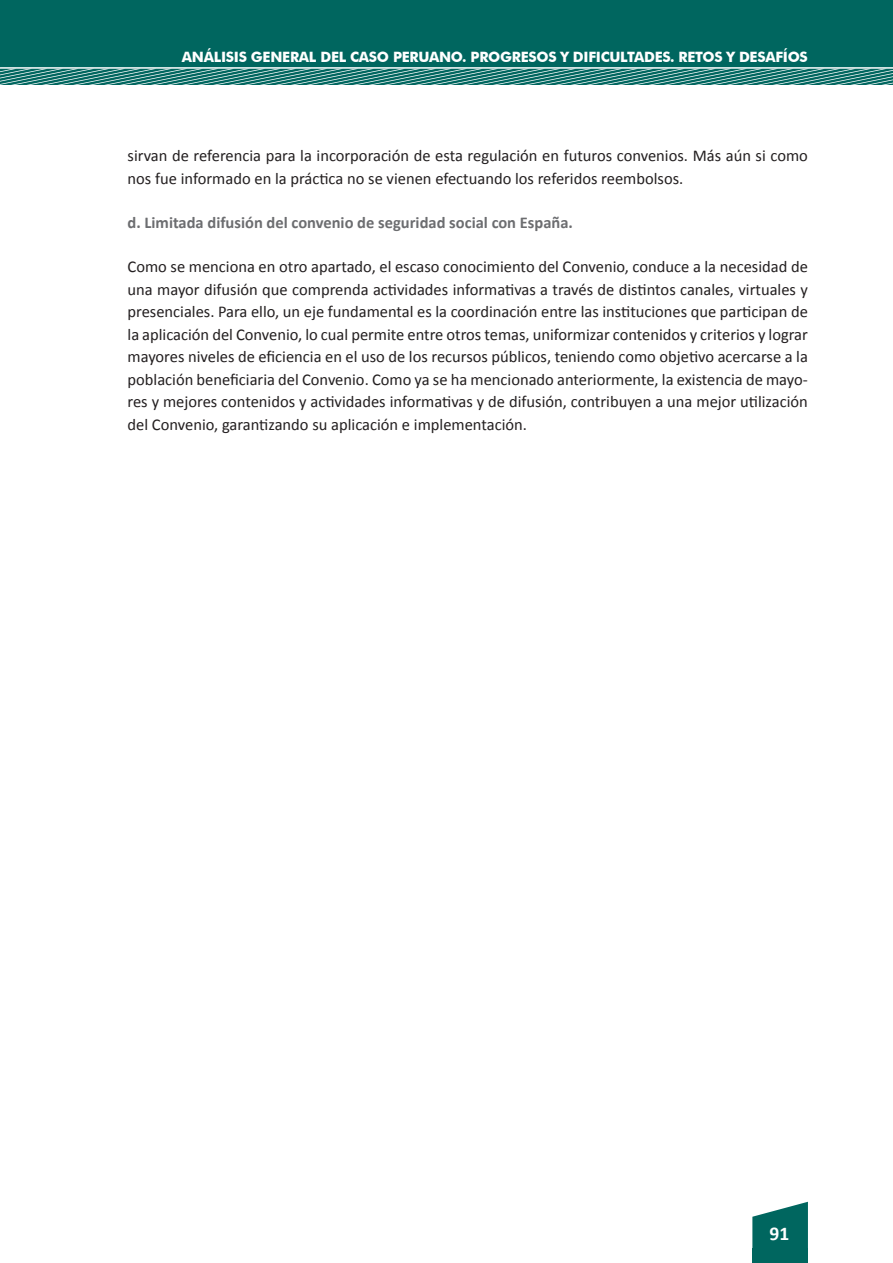
<style>
.page{position:relative;width:893px;height:1263px;background:#fff}
.page>*{position:absolute;margin:0;border:0;box-sizing:border-box;transform-origin:0 0}
.t1{font:700 19.5px "Calibri";color:#fff}
.caja{font:16.5px/22.5px "Calibri";color:#231f20}
.caja-2{font:700 16.5px "Calibri";color:#6c6d70}
.t2{font:700 14.25px "Futura BT";letter-spacing:-.02em;color:#fff}
</style>
<div class="page">
<div style="left:0;top:0;width:893px;height:85px;background:#00665f"></div>
<svg style="left:752px;top:1202px;width:56px;height:61px"></svg>
<hr style="left:0;top:67px;width:893px;height:2px;background:#fff">
<svg style="left:0;top:69px;width:893px;height:16px"></svg>
<p class="t2" style="left:182px;top:48px;width:627px">ANÁLISIS GENERAL DEL CASO PERUANO. PROGRESOS Y DIFICULTADES. RETOS Y DESAFÍOS</p>
<p class="caja" style="left:128px;top:144px;width:682px">sirvan de referencia para la incorporación de esta regulación en futuros convenios. Más aún si como nos fue informado en la práctica no se vienen efectuando los referidos reembolsos.</p>
<p class="caja-2" style="left:128px;top:211px;width:447px">d. Limitada difusión del convenio de seguridad social con España.</p>
<p class="caja" style="left:128px;top:255px;width:682px;text-align:justify">Como se menciona en otro apartado, el escaso conocimiento del Convenio, conduce a la necesidad de una mayor difusión que comprenda actividades informativas a través de distintos canales, virtuales y presenciales. Para ello, un eje fundamental es la coordinación entre las instituciones que participan de la aplicación del Convenio, lo cual permite entre otros temas, uniformizar contenidos y criterios y lograr mayores niveles de eficiencia en el uso de los recursos públicos, teniendo como objetivo acercarse a la población beneficiaria del Convenio. Como ya se ha mencionado anteriormente, la existencia de mayo&shy;res y mejores contenidos y actividades informativas y de difusión, contribuyen a una mejor utilización del Convenio, garantizando su aplicación e implementación.</p>
<p class="t1" style="left:770px;top:1219px;width:21px">91</p>
</div>
